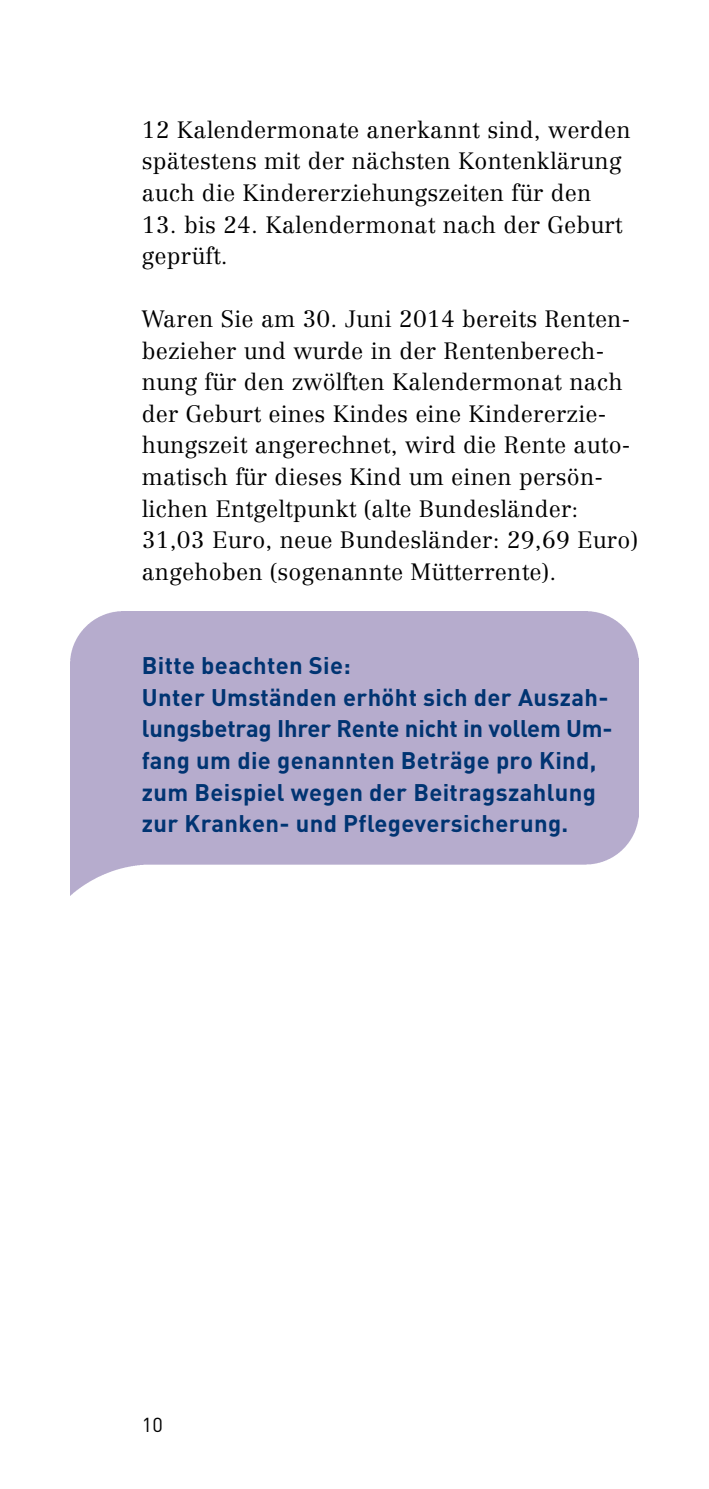
<style>
.page{position:relative;width:709px;height:1489px;background:#fff}
.page>*{position:absolute;margin:0;border:0;box-sizing:border-box;transform-origin:0 0}
.t1{font:700 23.75px/31.5px "DIN";letter-spacing:.015em;color:#003472}
.t2{font:300 23.25px/31.5px "Centennial";letter-spacing:.01em;color:#000}
.t3{font:20px "DIN";color:#000}
</style>
<div class="page">
<p class="t2" style="left:142px;top:114px;width:490px">12 Kalendermonate anerkannt sind, werden spätestens mit der nächsten Kontenklärung auch die Kindererziehungszeiten für den</p>
<p class="t2" style="left:142px;top:208px;width:482px">13. bis 24. Kalendermonat nach der Geburt geprüft.</p>
<p class="t2" style="left:142px;top:303px;width:498px">Waren Sie am 30. Juni 2014 bereits Renten&shy;bezieher und wurde in der Rentenberech&shy;nung für den zwölften Kalendermonat nach der Geburt eines Kindes eine Kindererzie&shy;hungszeit angerechnet, wird die Rente auto&shy;matisch für dieses Kind um einen persön&shy;lichen Entgeltpunkt (alte Bundesländer:<br>31,03 Euro, neue Bundesländer: 29,69 Euro) angehoben (sogenannte Mütterrente).</p>
<h3 class="t1" style="left:142px;top:649px;width:210px">Bitte beachten Sie:</h3>
<p class="t1" style="left:142px;top:680px;width:472px">Unter Umständen erhöht sich der Auszah&shy;lungsbetrag Ihrer Rente nicht in vollem Um&shy;fang um die genannten Beträge pro Kind, zum Beispiel wegen der Beitragszahlung zur Kranken- und Pflegeversicherung.</p>
<p class="t3" style="left:142px;top:1411px;width:23px">10</p>
</div>
